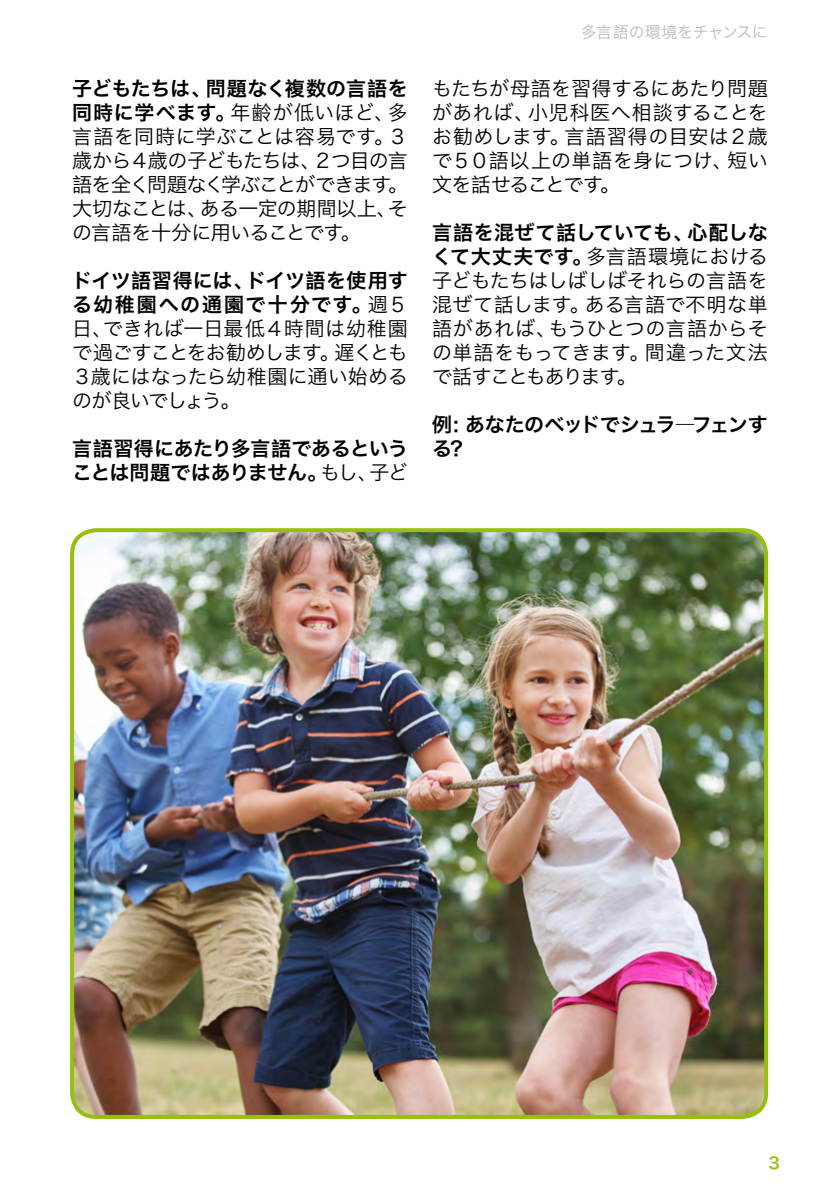
<style>
.page{position:relative;width:840px;height:1191px;background:#fff}
.page>*{position:absolute;margin:0;border:0;box-sizing:border-box;transform-origin:0 0}
.fliesstext{font:20px/24px "Hiragino Sans GB W3";letter-spacing:-.025em;color:#000;text-align:justify}
.fliesstext-2{font:20px/24px "Hiragino Sans GB W6";letter-spacing:-.025em;color:#000}
.fliesstext-3{font:16px "Hiragino Sans GB W3";letter-spacing:-.025em;color:#bbbdbe}
.Seitenzahl_rechts{font:16px "Hiragino Sans GB W6";color:#97bf0d}
.s1{font-family:"Hiragino Sans GB W6"}
.s2{font-family:"Hiragino Sans GB W3"}
</style>
<div class="page">
<img style="left:73px;top:530px;width:692px;height:586px">
<div style="left:70px;top:528px;width:697px;height:591px;border:4px solid #97bf0d;border-radius:24px"></div>
<p class="fliesstext" style="left:72px;top:76px;width:337px"><span class="s1">子どもたちは、問題なく複数の言語を同時に学べます。</span>年齢が低いほど、多言語を同時に学ぶことは容易です。３歳から４歳の子どもたちは、２つ目の言語を全く問題なく学ぶことができます。大切なことは、ある一定の期間以上、その言語を十分に用いることです。</p>
<p class="fliesstext" style="left:72px;top:268px;width:337px"><span class="s1">ドイツ語習得には、ドイツ語を使用する幼稚園への通園で十分です。</span>週５日、できれば一日最低４時間は幼稚園で過ごすことをお勧めします。遅くとも３歳にはなったら幼稚園に通い始めるのが良いでしょう。</p>
<p class="fliesstext-2" style="left:72px;top:436px;width:337px">言語習得にあたり多言語であるということは問題ではありません。<span class="s2">もし、子ど</span></p>
<p class="fliesstext-3" style="left:580px;top:22px;width:188px">多言語の環境をチャンスに</p>
<p class="fliesstext" style="left:432px;top:76px;width:337px">もたちが母語を習得するにあたり問題があれば、小児科医へ相談することをお勧めします。言語習得の目安は２歳で５０語以上の単語を身につけ、短い文を話せることです。</p>
<p class="fliesstext" style="left:432px;top:220px;width:337px"><span class="s1">言語を混ぜて話していても、心配しなくて大丈夫です。</span>多言語環境における子どもたちはしばしばそれらの言語を混ぜて話します。ある言語で不明な単語があれば、もうひとつの言語からその単語をもってきます。間違った文法で話すこともあります。</p>
<p class="fliesstext-2" style="left:432px;top:412px;width:337px">例：あなたのベッドでシュラ―フェンする？</p>
<p class="Seitenzahl_rechts" style="left:768px;top:1152px;width:13px">3</p>
</div>
